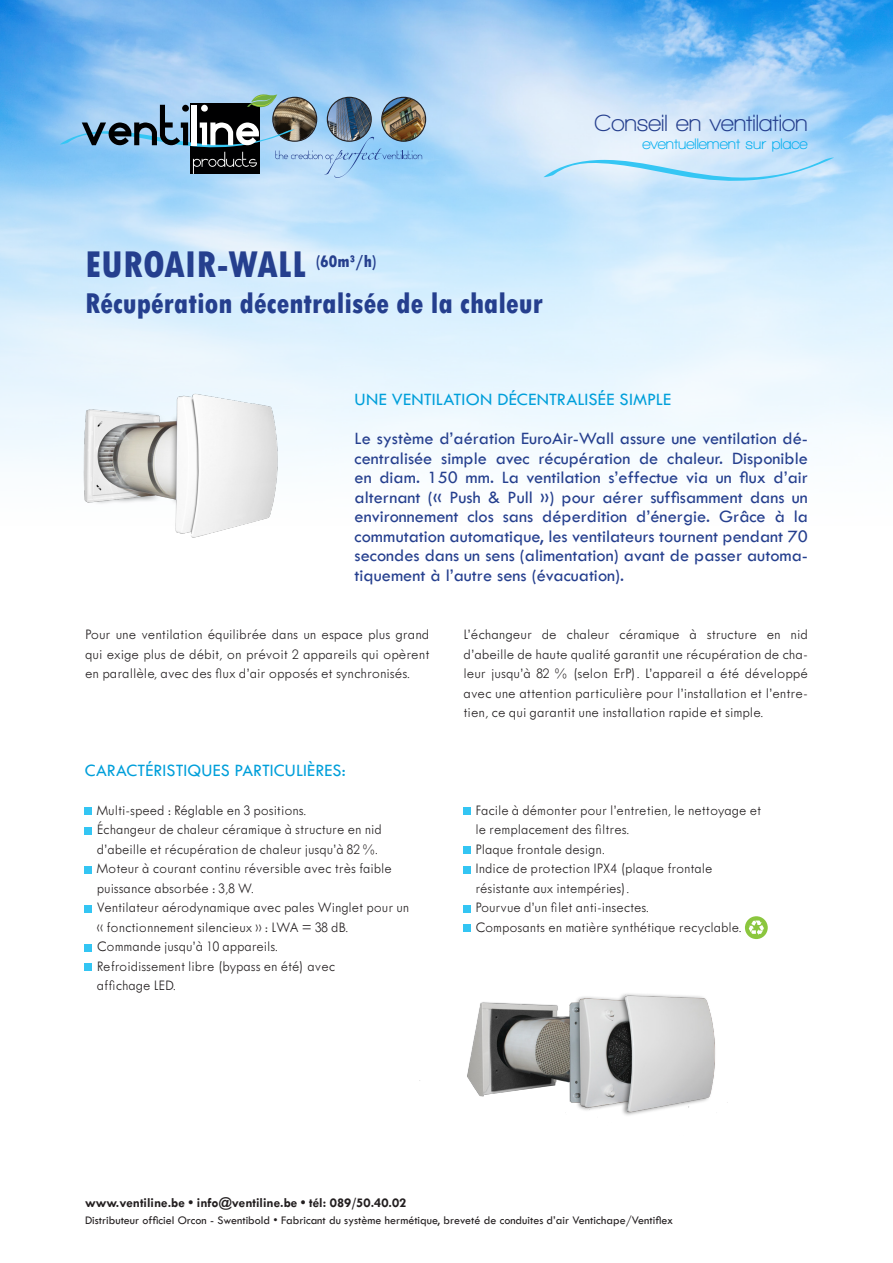
<style>
.page{position:relative;width:893px;height:1263px;background:#fff}
.page>*{position:absolute;margin:0;border:0;box-sizing:border-box;transform-origin:0 0}
.t1{font:800 condensed 39px "Tw Cen";color:#253f8e}
.t2{font:800 condensed 30px "Tw Cen";color:#253f8e}
.t3{font:700 24px "Walkway";color:#253f8e}
.t4{font:18px/19.5px "Tw Cen";color:#253f8e;text-align:justify}
.t5{font:18px "Tw Cen";letter-spacing:.005em;color:#009fda}
.t6{font:800 condensed 17.55px "Tw Cen";color:#253f8e}
.t7{font:700 15.6px "Walkway";color:#00aeef}
.t8{font:300 15px/19.5px "Tw Cen MT Std";color:#231f20;text-align:justify}
.t9{font:700 13.5px "Tw Cen";color:#231f20}
.t10{font:12px "Tw Cen";color:#231f20}
</style>
<div class="page">
<img style="left:0;top:0;width:893px;height:461px">
<div style="left:85px;top:807px;width:7px;height:7px;background:#33c5f3"></div>
<div style="left:85px;top:827px;width:7px;height:7px;background:#33c5f3"></div>
<div style="left:85px;top:866px;width:7px;height:7px;background:#33c5f3"></div>
<div style="left:85px;top:905px;width:7px;height:7px;background:#33c5f3"></div>
<div style="left:85px;top:944px;width:7px;height:7px;background:#33c5f3"></div>
<div style="left:85px;top:963px;width:7px;height:8px;background:#33c5f3"></div>
<div style="left:463px;top:807px;width:7px;height:7px;background:#33c5f3"></div>
<div style="left:463px;top:846px;width:7px;height:8px;background:#33c5f3"></div>
<div style="left:463px;top:866px;width:7px;height:7px;background:#33c5f3"></div>
<div style="left:463px;top:905px;width:7px;height:7px;background:#33c5f3"></div>
<div style="left:463px;top:924px;width:7px;height:8px;background:#33c5f3"></div>
<div style="left:745px;top:916px;width:23px;height:23px;background:#8bc63e;border-radius:50%"></div>
<svg style="left:749px;top:920px;width:15px;height:15px"></svg>
<img style="left:59px;top:93px;width:368px;height:85px">
<img style="left:67px;top:387px;width:231px;height:151px">
<img style="left:419px;top:994px;width:309px;height:121px">
<svg style="left:543px;top:157px;width:292px;height:25px;background:#bae3fa"></svg>
<p class="t1" style="left:85px;top:242px;width:223px">EUROAIR-WALL</p>
<p class="t6" style="left:316px;top:251px;width:62px">(60m³/h)</p>
<p class="t2" style="left:85px;top:286px;width:460px">Récupération décentralisée de la chaleur</p>
<p class="t3" style="left:594px;top:110px;width:215px">Conseil en ventilation</p>
<p class="t7" style="left:642px;top:136px;width:167px">eventuellement sur place</p>
<p class="t5" style="left:355px;top:388px;width:318px">UNE VENTILATION DÉCENTRALISÉE SIMPLE</p>
<p class="t4" style="left:355px;top:428px;width:455px">Le système d’aération EuroAir-Wall assure une ventilation dé&shy;centralisée simple avec récupération de chaleur. Disponible en diam. 150 mm. La ventilation s’effectue via un flux d’air alternant (« Push &amp; Pull ») pour aérer suffisamment dans un environnement clos sans déperdition d’énergie. Grâce à la commutation automatique, les ventilateurs tournent pendant 70 secondes dans un sens (alimentation) avant de passer automa&shy;tiquement à l’autre sens (évacuation).</p>
<p class="t8" style="left:85px;top:625px;width:346px">Pour une ventilation équilibrée dans un espace plus grand qui exige plus de débit, on prévoit 2 appareils qui opèrent en parallèle, avec des flux d’air opposés et synchronisés.</p>
<p class="t8" style="left:463px;top:625px;width:346px">L’échangeur de chaleur céramique à structure en nid d’abeille de haute qualité garantit une récupération de cha&shy;leur jusqu’à 82 % (selon ErP). L’appareil a été développé avec une attention particulière pour l’installation et l’entre&shy;tien, ce qui garantit une installation rapide et simple.</p>
<p class="t5" style="left:85px;top:759px;width:262px">CARACTÉRISTIQUES PARTICULIÈRES:</p>
<p class="t8" style="left:97px;top:800px;width:211px">Multi-speed : Réglable en 3 positions.</p>
<p class="t8" style="left:97px;top:820px;width:286px">Échangeur de chaleur céramique à structure en nid d’abeille et récupération de chaleur jusqu’à 82 %.</p>
<p class="t8" style="left:97px;top:859px;width:296px">Moteur à courant continu réversible avec très faible</p>
<p class="t8" style="left:97px;top:878px;width:159px">puissance absorbée : 3,8 W.</p>
<p class="t8" style="left:97px;top:898px;width:314px">Ventilateur aérodynamique avec pales Winglet pour un</p>
<p class="t8" style="left:97px;top:917px;width:253px">« fonctionnement silencieux » : LWA = 38 dB.</p>
<p class="t8" style="left:97px;top:937px;width:183px">Commande jusqu’à 10 appareils.</p>
<p class="t8" style="left:97px;top:956px;width:240px">Refroidissement libre (bypass en été) avec</p>
<p class="t8" style="left:97px;top:976px;width:81px">affichage LED.</p>
<p class="t8" style="left:475px;top:800px;width:287px">Facile à démonter pour l’entretien, le nettoyage et</p>
<p class="t8" style="left:475px;top:820px;width:155px">le remplacement des filtres.</p>
<p class="t8" style="left:475px;top:839px;width:131px">Plaque frontale design.</p>
<p class="t8" style="left:475px;top:859px;width:239px">Indice de protection IPX4 (plaque frontale</p>
<p class="t8" style="left:475px;top:878px;width:156px">résistante aux intempéries).</p>
<p class="t8" style="left:475px;top:898px;width:175px">Pourvue d’un filet anti-insectes.</p>
<p class="t8" style="left:475px;top:917px;width:268px">Composants en matière synthétique recyclable.</p>
<p class="t9" style="left:85px;top:1194px;width:323px">www.ventiline.be • info@ventiline.be • tél: 089/50.40.02</p>
<p class="t10" style="left:85px;top:1213px;width:589px">Distributeur officiel Orcon - Swentibold • Fabricant du système hermétique, breveté de conduites d’air Ventichape/Ventiflex</p>
</div>
